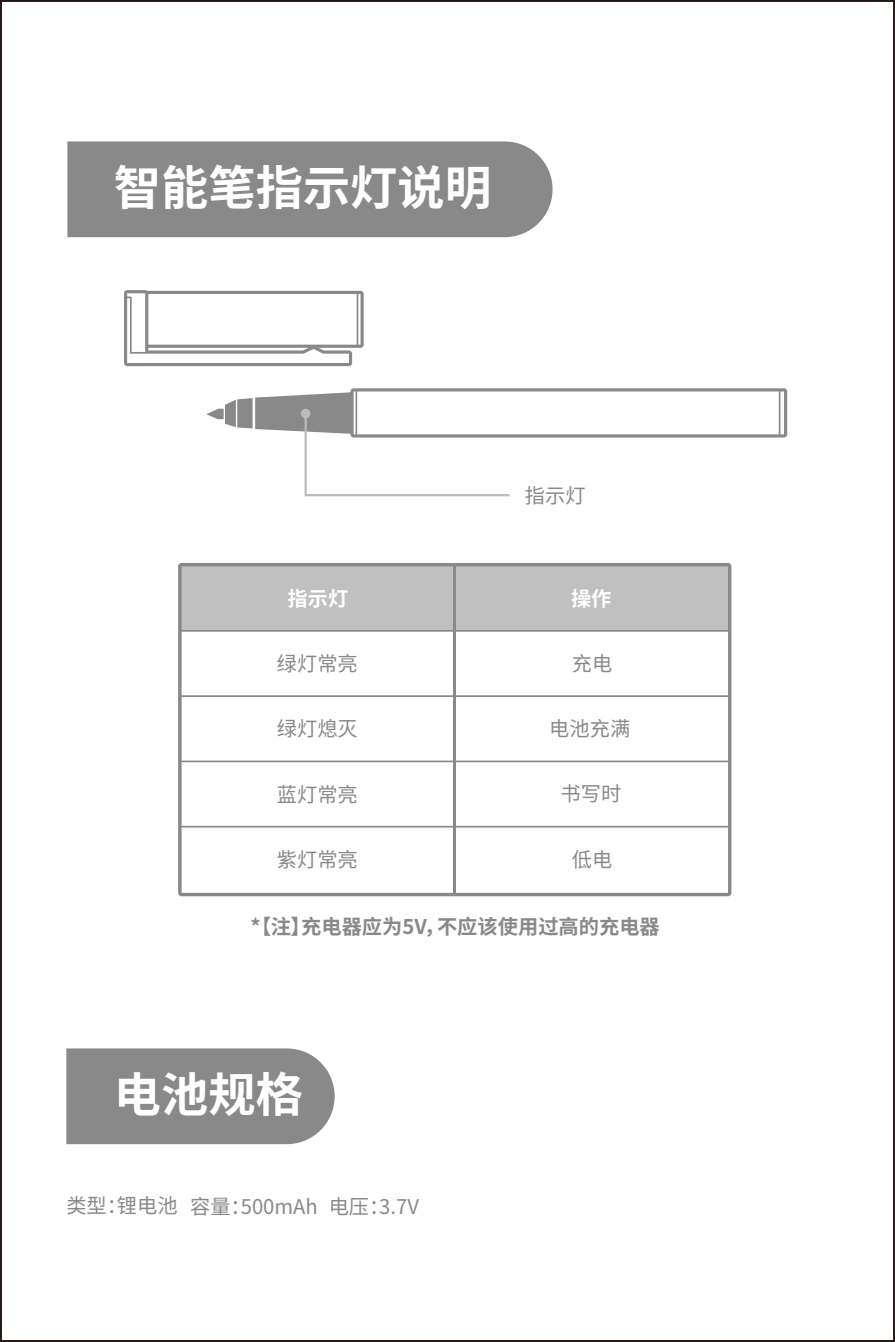
<style>
.page{position:relative;width:895px;height:1342px;background:#fff}
.page>*{position:absolute;margin:0;border:0;box-sizing:border-box;transform-origin:0 0}
.t1{font:700 47.25px "Noto Sans Hans";color:#fff}
.t2{font:20.25px "Noto Sans Hans";color:#898989}
.t3{font:700 20.25px "Noto Sans Hans";color:#898989}
.t4{font:700 20.25px "Noto Sans Hans";color:#fff}
</style>
<div class="page">
<svg style="left:180px;top:564px;width:550px;height:330px"></svg>
<hr style="left:454px;top:563px;width:2px;height:331px;background:#898989">
<div style="left:67px;top:141px;width:485px;height:96px;background:#898989"></div>
<svg style="left:124px;top:290px;width:240px;height:76px"></svg>
<hr style="left:357px;top:292px;width:1px;height:54px;background:#898989">
<svg style="left:206px;top:388px;width:581px;height:108px"></svg>
<div style="left:66px;top:1048px;width:269px;height:96px;background:#898989"></div>
<h1 class="t1" style="left:114px;top:161px;width:379px">智能笔指示灯说明</h1>
<p class="t2" style="left:525px;top:484px;width:62px">指示灯</p>
<p class="t4" style="left:288px;top:587px;width:62px">指示灯</p>
<p class="t4" style="left:571px;top:587px;width:42px">操作</p>
<p class="t2" style="left:277px;top:652px;width:82px">绿灯常亮</p>
<p class="t2" style="left:572px;top:652px;width:42px">充电</p>
<p class="t2" style="left:277px;top:717px;width:82px">绿灯熄灭</p>
<p class="t2" style="left:549px;top:717px;width:82px">电池充满</p>
<p class="t2" style="left:277px;top:783px;width:82px">蓝灯常亮</p>
<p class="t2" style="left:560px;top:782px;width:62px">书写时</p>
<p class="t2" style="left:277px;top:848px;width:82px">紫灯常亮</p>
<p class="t2" style="left:572px;top:848px;width:42px">低电</p>
<p class="t3" style="left:250px;top:914px;width:411px">*【注】充电器应为5V，不应该使用过高的充电器</p>
<h1 class="t1" style="left:114px;top:1068px;width:190px">电池规格</h1>
<p class="t2" style="left:66px;top:1195px;width:354px">类型：锂电池 容量：500mAh 电压：3.7V</p>
</div>
